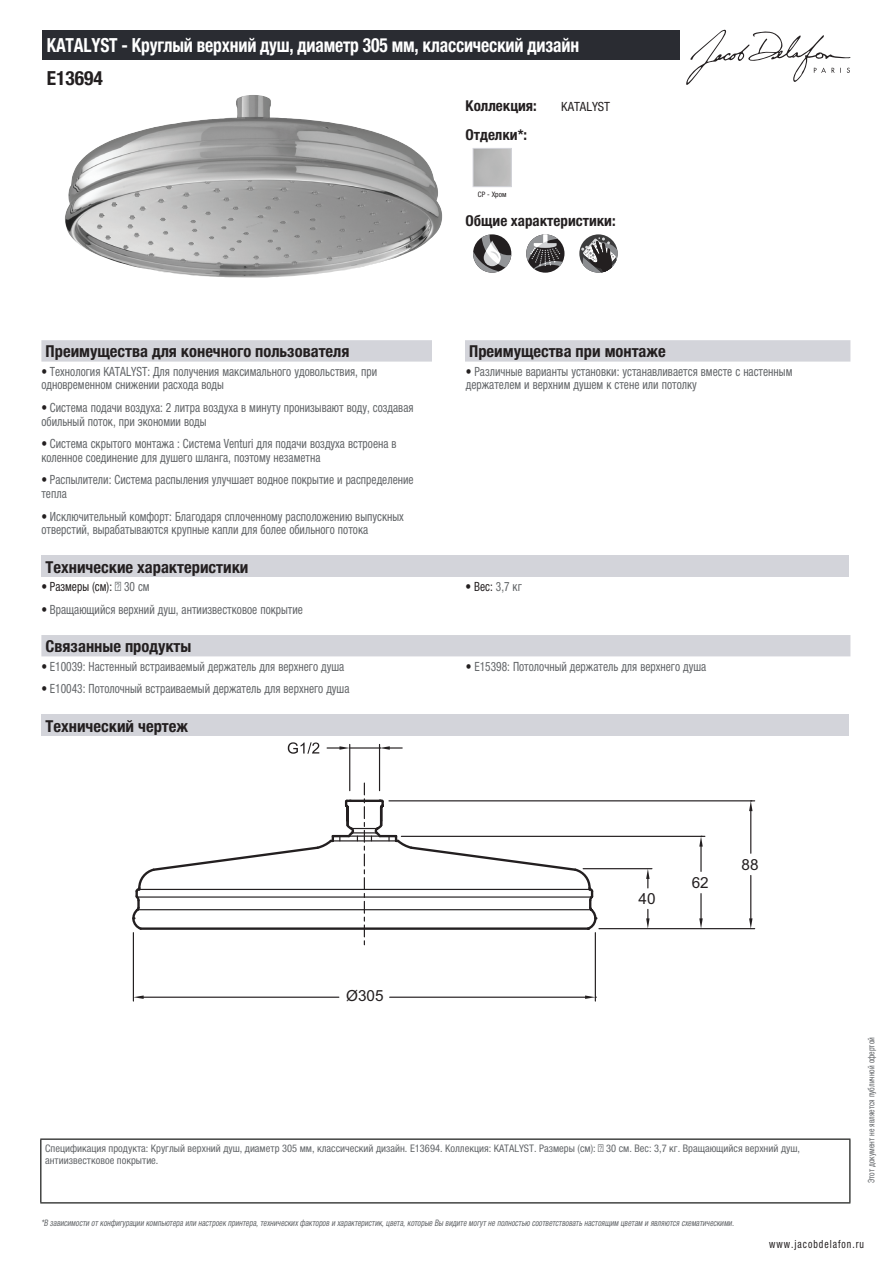
<style>
.page{position:relative;width:893px;height:1263px;background:#fff}
.page>*{position:absolute;margin:0;border:0;box-sizing:border-box;transform-origin:0 0}
.t1{font:700 condensed 19.5px "Helvetica Neue LTCYR";letter-spacing:-.01em;color:#fff;scale:.9 1}
.t2{font:700 condensed 19.5px "Helvetica Neue LTCYR";color:#231f20}
.t3{font:700 condensed 16.5px "Helvetica Neue LTCYR";color:#231f20}
.t4{font:15.3px "Arial";color:#231f20}
.t5{font:700 condensed 15px "Helvetica Neue LTCYR";color:#231f20}
.t6{font:condensed 12.75px/13.5px "Helvetica Neue LTCYR";color:#626568;scale:.9 1}
.t7{font:condensed 12.75px "Helvetica Neue LTCYR";color:#231f20;scale:.9 1}
.t8{font:condensed 12.75px "Helvetica Neue LTCYR";color:#231f20}
.t9{font:condensed 11.25px "Helvetica Neue LTCYR";letter-spacing:.1em;color:#231f20;scale:.87 1}
.t10{font:condensed 10.5px/12px "Helvetica Neue LTCYR";color:#626568}
.t11{font:italic condensed 9px "Helvetica Neue LTCYR";color:#626568;scale:.87 1}
.t12{font:condensed 9px "Helvetica Neue LTCYR";color:#626568;scale:.87 1}
.t13{font:condensed 7.5px "Helvetica Neue LTCYR";color:#231f20}
.s1{color:#231f20}
.s2{color:#626568}
</style>
<div class="page">
<svg style="left:686px;top:30px;width:164px;height:55px"></svg>
<img style="left:65px;top:95px;width:378px;height:183px">
<div style="left:473px;top:148px;width:39px;height:39px;border:1px solid #d3d4da"></div>
<svg style="left:473px;top:235px;width:38px;height:38px"></svg>
<svg style="left:526px;top:234px;width:38px;height:39px"></svg>
<svg style="left:526px;top:234px;width:37px;height:35px"></svg>
<svg style="left:579px;top:234px;width:39px;height:39px"></svg>
<svg style="left:581px;top:237px;width:37px;height:36px"></svg>
<div style="left:41px;top:340px;width:809px;height:22px;background:#d3d4da"></div>
<div style="left:432px;top:340px;width:33px;height:22px;background:#fff"></div>
<div style="left:41px;top:555px;width:808px;height:22px;background:#d3d4da"></div>
<div style="left:41px;top:635px;width:809px;height:21px;background:#d3d4da"></div>
<div style="left:41px;top:715px;width:808px;height:21px;background:#d3d4da"></div>
<svg style="left:132px;top:869px;width:19px;height:61px"></svg>
<hr style="left:133px;top:933px;width:1px;height:68px;background:#231f20">
<hr style="left:595px;top:933px;width:1px;height:68px;background:#231f20">
<hr style="left:143px;top:996px;width:196px;height:2px;background:#231f20">
<hr style="left:390px;top:996px;width:196px;height:2px;background:#231f20">
<svg style="left:134px;top:995px;width:10px;height:4px"></svg>
<svg style="left:585px;top:995px;width:10px;height:4px"></svg>
<hr style="left:349px;top:744px;width:1px;height:47px;background:#231f20">
<hr style="left:379px;top:744px;width:1px;height:47px;background:#231f20">
<svg style="left:288px;top:742px;width:31px;height:12px"></svg>
<hr style="left:350px;top:747px;width:30px;height:2px;background:#231f20">
<svg style="left:327px;top:746px;width:23px;height:4px"></svg>
<svg style="left:380px;top:746px;width:22px;height:4px"></svg>
<svg style="left:151px;top:783px;width:448px;height:163px"></svg>
<hr style="left:599px;top:928px;width:156px;height:1px;background:#231f20">
<hr style="left:389px;top:800px;width:366px;height:1px;background:#231f20">
<hr style="left:750px;top:875px;width:1px;height:45px;background:#231f20">
<hr style="left:750px;top:809px;width:1px;height:44px;background:#231f20">
<svg style="left:749px;top:918px;width:3px;height:11px"></svg>
<svg style="left:749px;top:800px;width:3px;height:11px"></svg>
<hr style="left:401px;top:836px;width:304px;height:1px;background:#231f20">
<hr style="left:583px;top:868px;width:69px;height:1px;background:#231f20">
<hr style="left:700px;top:893px;width:2px;height:27px;background:#231f20">
<hr style="left:700px;top:845px;width:2px;height:26px;background:#231f20">
<svg style="left:699px;top:918px;width:4px;height:11px"></svg>
<svg style="left:646px;top:909px;width:4px;height:20px"></svg>
<svg style="left:646px;top:869px;width:4px;height:19px"></svg>
<svg style="left:699px;top:836px;width:4px;height:10px"></svg>
<div style="left:43px;top:30px;width:637px;height:30px;background:#2a2c32"></div>
<hr style="left:40px;top:1138px;width:810px;height:2px;background:#040503">
<hr style="left:40px;top:1140px;width:1px;height:62px;background:#040503">
<hr style="left:849px;top:1140px;width:1px;height:62px;background:#040503">
<hr style="left:40px;top:1202px;width:810px;height:1px;background:#040503">
<h1 class="t1" style="left:47px;top:34px;width:593px">KATALYST - Круглый верхний душ, диаметр 305 мм, классический дизайн</h1>
<h1 class="t2" style="left:47px;top:67px;width:58px">E13694</h1>
<p class="t5" style="left:466px;top:97px;width:73px">Коллекция:</p>
<p class="t8" style="left:561px;top:99px;width:50px">KATALYST</p>
<p class="t5" style="left:466px;top:126px;width:63px">Отделки*:</p>
<p class="t13" style="left:478px;top:190px;width:30px">CP - Хром</p>
<p class="t5" style="left:466px;top:212px;width:152px">Общие характеристики:</p>
<p class="t3" style="left:46px;top:342px;width:305px">Преимущества для конечного пользователя</p>
<p class="t3" style="left:469px;top:342px;width:198px">Преимущества при монтаже</p>
<p class="t6" style="left:41px;top:365px;width:374px"><span class="s1">•</span> Технология KATALYST: Для получения максимального удовольствия, при одновременном снижении расхода воды</p>
<p class="t6" style="left:466px;top:365px;width:364px"><span class="s1">•</span> Различные варианты установки: устанавливается вместе с настенным держателем и верхним душем к стене или потолку</p>
<p class="t6" style="left:41px;top:401px;width:415px"><span class="s1">•</span> Система подачи воздуха: 2 литра воздуха в минуту пронизывают воду, создавая обильный поток, при экономии воды</p>
<p class="t6" style="left:41px;top:437px;width:396px"><span class="s1">•</span> Система скрытого монтажа : Система Venturi для подачи воздуха встроена в коленное соединение для душего шланга, поэтому незаметна</p>
<p class="t6" style="left:41px;top:473px;width:415px"><span class="s1">•</span> Распылители: Система распыления улучшает водное покрытие и распределение тепла</p>
<p class="t6" style="left:41px;top:509px;width:404px"><span class="s1">•</span> Исключительный комфорт: Благодаря сплоченному расположению выпускных отверстий, вырабатываются крупные капли для более обильного потока</p>
<p class="t3" style="left:46px;top:557px;width:204px">Технические характеристики</p>
<p class="t7" style="left:41px;top:579px;width:122px">• Размеры (см): <span class="s2">Ø 30 см</span></p>
<p class="t7" style="left:466px;top:579px;width:64px">• Вес: <span class="s2">3,7 кг</span></p>
<p class="t6" style="left:41px;top:603px;width:292px"><span class="s1">•</span> Вращающийся верхний душ, антиизвестковое покрытие</p>
<p class="t3" style="left:46px;top:637px;width:147px">Связанные продукты</p>
<p class="t6" style="left:41px;top:659px;width:338px"><span class="s1">•</span> E10039: Настенный встраиваемый держатель для верхнего душа</p>
<p class="t6" style="left:466px;top:659px;width:269px"><span class="s1">•</span> E15398: Потолочный держатель для верхнего душа</p>
<p class="t6" style="left:41px;top:682px;width:344px"><span class="s1">•</span> E10043: Потолочный встраиваемый держатель для верхнего душа</p>
<p class="t3" style="left:46px;top:717px;width:144px">Технический чертеж</p>
<p class="t4" style="left:346px;top:986px;width:39px">Ø305</p>
<p class="t4" style="left:638px;top:888px;width:19px">40</p>
<p class="t4" style="left:692px;top:873px;width:19px">62</p>
<p class="t4" style="left:741px;top:855px;width:19px">88</p>
<p class="t10" style="left:45px;top:1142px;width:756px">Спецификация продукта: Круглый верхний душ, диаметр 305 мм, классический дизайн. E13694. Коллекция: KATALYST. Размеры (см): Ø 30 см. Вес: 3,7 кг. Вращающийся верхний душ, антиизвестковое покрытие.</p>
<p class="t11" style="left:41px;top:1218px;width:800px">*В зависимости отконфигурации компьютера или настроек принтера,техническихфакторов и характеристик,цвета,которые Вы видите могутне полностью соответствоватьнастоящим цветам и являются схематическими.</p>
<p class="t12" style="left:866px;top:1183px;width:169px;rotate:-90deg">Этот документ не является публичной офертой</p>
<p class="t9" style="left:769px;top:1237px;width:110px">www.jacobdelafon.ru</p>
</div>
